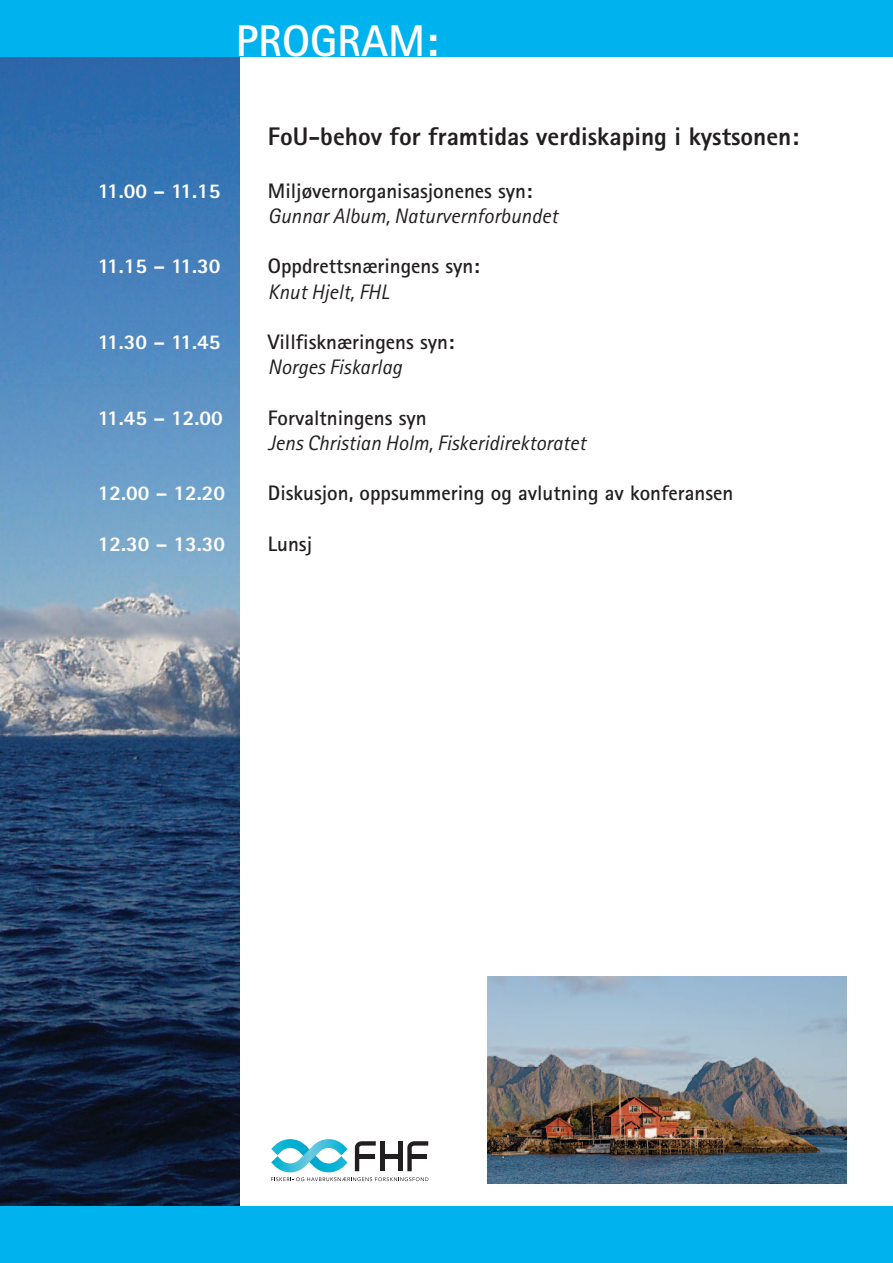
<style>
.page{position:relative;width:893px;height:1263px;background:#fff}
.page>*{position:absolute;margin:0;border:0;box-sizing:border-box;transform-origin:0 0}
.t1{font:700 44.55px "Rotis Sans Serif";color:#fff}
.t2{font:800 25.5px "Rotis Sans Serif";color:#231f20}
.t3{font:700 21px "Rotis Sans Serif";color:#231f20}
.t4{font:italic 21px "Rotis Sans Serif";color:#231f20}
.t5{font:800 21px "Rotis Sans Serif";color:#fff}
</style>
<div class="page">
<img style="left:0;top:56px;width:239px;height:1150px">
<div style="left:0;top:0;width:893px;height:56px;background:#00b3ee"></div>
<svg style="left:271px;top:1139px;width:157px;height:42px"></svg>
<div style="left:0;top:1207px;width:893px;height:56px;background:#00b3ee"></div>
<img style="left:487px;top:977px;width:360px;height:206px">
<h1 class="t1" style="left:236px;top:26px;width:204px">PROGRAM:</h1>
<p class="t2" style="left:268px;top:128px;width:533px">FoU-behov for framtidas verdiskaping i kystsonen:</p>
<p class="t5" style="left:98px;top:183px;width:124px">11.00 – 11.15</p>
<p class="t3" style="left:268px;top:183px;width:266px">Miljøvernorganisasjonenes syn:</p>
<p class="t4" style="left:268px;top:209px;width:291px">Gunnar Album, Naturvernforbundet</p>
<p class="t5" style="left:98px;top:259px;width:124px">11.15 – 11.30</p>
<p class="t3" style="left:268px;top:259px;width:213px">Oppdrettsnæringens syn:</p>
<p class="t4" style="left:268px;top:284px;width:123px">Knut Hjelt, FHL</p>
<p class="t5" style="left:98px;top:335px;width:124px">11.30 – 11.45</p>
<p class="t3" style="left:268px;top:335px;width:188px">Villfisknæringens syn:</p>
<p class="t4" style="left:268px;top:360px;width:135px">Norges Fiskarlag</p>
<p class="t5" style="left:98px;top:410px;width:127px">11.45 – 12.00</p>
<p class="t3" style="left:268px;top:410px;width:160px">Forvaltningens syn</p>
<p class="t4" style="left:268px;top:435px;width:320px">Jens Christian Holm, Fiskeridirektoratet</p>
<p class="t5" style="left:98px;top:486px;width:129px">12.00 – 12.20</p>
<p class="t3" style="left:268px;top:486px;width:467px">Diskusjon, oppsummering og avlutning av konferansen</p>
<p class="t5" style="left:98px;top:536px;width:129px">12.30 – 13.30</p>
<p class="t3" style="left:268px;top:536px;width:46px">Lunsj</p>
</div>
